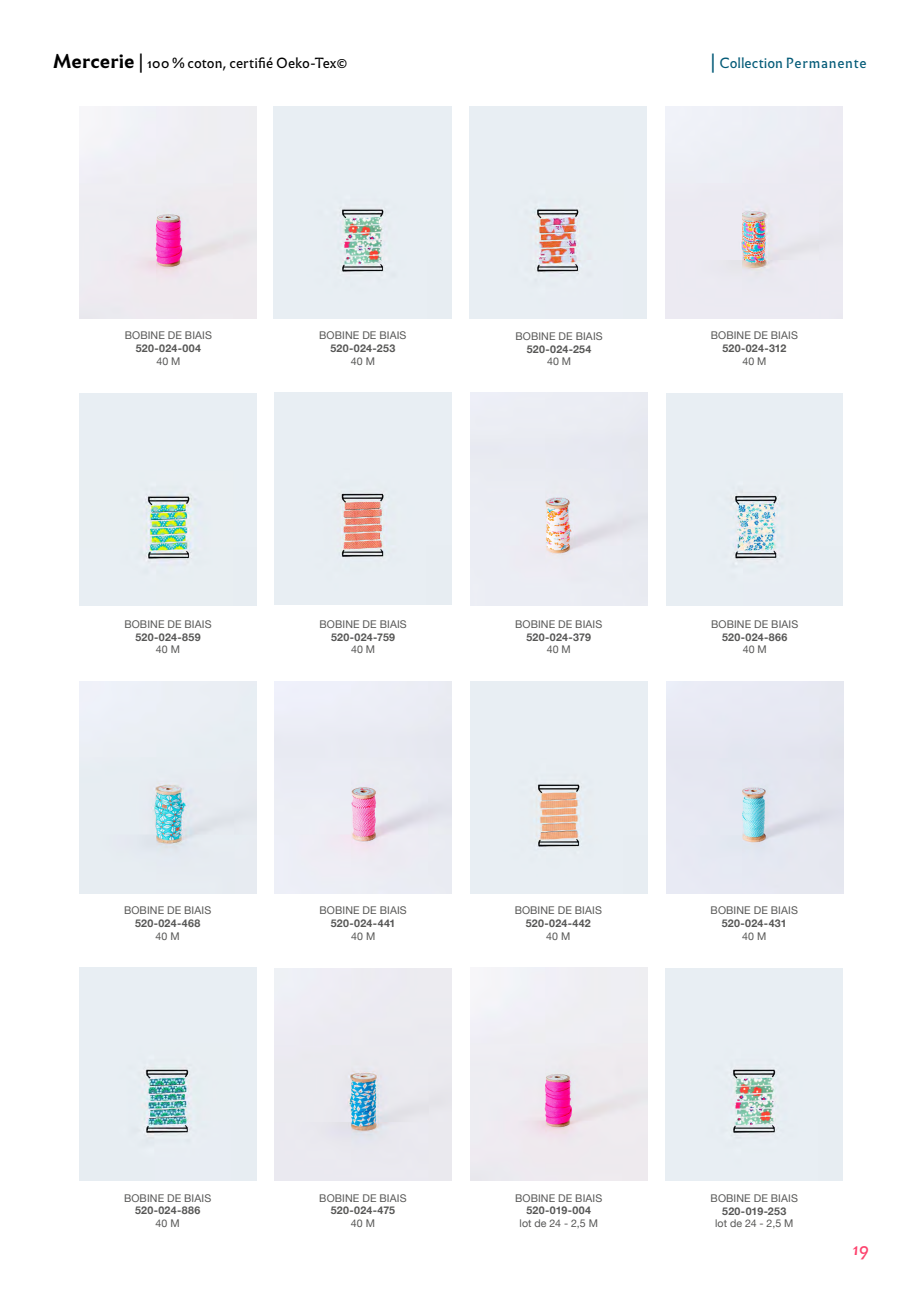
<style>
.page{position:relative;width:922px;height:1312px;background:#fff}
.page>*{position:absolute;margin:0;border:0;box-sizing:border-box;transform-origin:0 0}
.t1{font:italic 17.5px "Infini";color:#fd426d}
.t2{font:13.75px "Infini";color:#000}
.t3{font:13.75px "Infini";letter-spacing:.025em;color:#035a77}
.t4{font:10.62px "Helvetica Neue";letter-spacing:.01em;color:#575756}
.t5{font:700 10.62px "Helvetica Neue";letter-spacing:.025em;color:#575756}
.s1{font-weight:700;font-size:18.75px}
.s2{font-size:18.75px}
</style>
<div class="page">
<div style="left:80px;top:681px;width:177px;height:212px;background:#e7edf2"></div>
<div style="left:666px;top:393px;width:176px;height:212px;background:#e8eef3"></div>
<div style="left:274px;top:681px;width:177px;height:212px;background:#ebecf3"></div>
<div style="left:665px;top:106px;width:177px;height:213px;background:#eceaf2"></div>
<div style="left:79px;top:967px;width:177px;height:212px;background:#e8eef3"></div>
<div style="left:470px;top:393px;width:177px;height:212px;background:#eaebf2"></div>
<div style="left:274px;top:393px;width:178px;height:211px;background:#e8eef3"></div>
<div style="left:469px;top:107px;width:177px;height:212px;background:#e8eef3"></div>
<div style="left:274px;top:968px;width:178px;height:211px;background:#eaeaef"></div>
<img style="left:79px;top:107px;width:177px;height:212px">
<div style="left:79px;top:394px;width:178px;height:211px;background:#e8eef3"></div>
<div style="left:666px;top:681px;width:177px;height:212px;background:#e6e8f1"></div>
<div style="left:274px;top:107px;width:177px;height:211px;background:#e8eef3"></div>
<div style="left:470px;top:681px;width:177px;height:212px;background:#e8eef3"></div>
<img style="left:470px;top:967px;width:177px;height:212px">
<div style="left:665px;top:968px;width:177px;height:212px;background:#e8eef3"></div>
<p class="t2" style="left:53px;top:52px;width:295px"><span class="s1">Mercerie</span> <span class="s2">|</span> 100 % coton, certifié Oeko-Tex©</p>
<p class="t3" style="left:710px;top:52px;width:158px"><span class="s2">|</span> Collection Permanente</p>
<p class="t4" style="left:125px;top:328px;width:89px">BOBINE DE BIAIS</p>
<p class="t5" style="left:136px;top:340px;width:67px">520-024-004</p>
<p class="t4" style="left:156px;top:353px;width:26px">40 M</p>
<p class="t4" style="left:319px;top:328px;width:89px">BOBINE DE BIAIS</p>
<p class="t5" style="left:330px;top:340px;width:66px">520-024-253</p>
<p class="t4" style="left:351px;top:353px;width:26px">40 M</p>
<p class="t4" style="left:515px;top:328px;width:89px">BOBINE DE BIAIS</p>
<p class="t5" style="left:526px;top:340px;width:66px">520-024-254</p>
<p class="t4" style="left:547px;top:354px;width:26px">40 M</p>
<p class="t4" style="left:710px;top:328px;width:89px">BOBINE DE BIAIS</p>
<p class="t5" style="left:722px;top:340px;width:66px">520-024-312</p>
<p class="t4" style="left:742px;top:353px;width:26px">40 M</p>
<p class="t4" style="left:124px;top:616px;width:89px">BOBINE DE BIAIS</p>
<p class="t5" style="left:135px;top:628px;width:67px">520-024-859</p>
<p class="t4" style="left:156px;top:641px;width:26px">40 M</p>
<p class="t4" style="left:319px;top:616px;width:89px">BOBINE DE BIAIS</p>
<p class="t5" style="left:331px;top:628px;width:65px">520-024-759</p>
<p class="t4" style="left:351px;top:641px;width:26px">40 M</p>
<p class="t4" style="left:515px;top:616px;width:89px">BOBINE DE BIAIS</p>
<p class="t5" style="left:526px;top:628px;width:66px">520-024-379</p>
<p class="t4" style="left:546px;top:641px;width:26px">40 M</p>
<p class="t4" style="left:711px;top:616px;width:89px">BOBINE DE BIAIS</p>
<p class="t5" style="left:722px;top:628px;width:67px">520-024-866</p>
<p class="t4" style="left:742px;top:641px;width:26px">40 M</p>
<p class="t4" style="left:124px;top:902px;width:89px">BOBINE DE BIAIS</p>
<p class="t5" style="left:135px;top:914px;width:67px">520-024-468</p>
<p class="t4" style="left:155px;top:927px;width:26px">40 M</p>
<p class="t4" style="left:319px;top:902px;width:89px">BOBINE DE BIAIS</p>
<p class="t5" style="left:331px;top:914px;width:66px">520-024-441</p>
<p class="t4" style="left:351px;top:927px;width:26px">40 M</p>
<p class="t4" style="left:514px;top:902px;width:89px">BOBINE DE BIAIS</p>
<p class="t5" style="left:525px;top:914px;width:67px">520-024-442</p>
<p class="t4" style="left:546px;top:927px;width:26px">40 M</p>
<p class="t4" style="left:710px;top:902px;width:89px">BOBINE DE BIAIS</p>
<p class="t5" style="left:721px;top:914px;width:66px">520-024-431</p>
<p class="t4" style="left:742px;top:927px;width:26px">40 M</p>
<p class="t4" style="left:124px;top:1189px;width:89px">BOBINE DE BIAIS</p>
<p class="t5" style="left:135px;top:1201px;width:67px">520-024-886</p>
<p class="t4" style="left:156px;top:1215px;width:26px">40 M</p>
<p class="t4" style="left:319px;top:1189px;width:89px">BOBINE DE BIAIS</p>
<p class="t5" style="left:331px;top:1201px;width:66px">520-024-475</p>
<p class="t4" style="left:351px;top:1215px;width:26px">40 M</p>
<p class="t4" style="left:515px;top:1189px;width:89px">BOBINE DE BIAIS</p>
<p class="t5" style="left:526px;top:1201px;width:66px">520-019-004</p>
<p class="t4" style="left:519px;top:1215px;width:80px">lot de 24 - 2,5 M</p>
<p class="t4" style="left:710px;top:1190px;width:89px">BOBINE DE BIAIS</p>
<p class="t5" style="left:722px;top:1202px;width:66px">520-019-253</p>
<p class="t4" style="left:714px;top:1215px;width:80px">lot de 24 - 2,5 M</p>
<h1 class="t1" style="left:852px;top:1234px;width:18px">19</h1>
</div>
